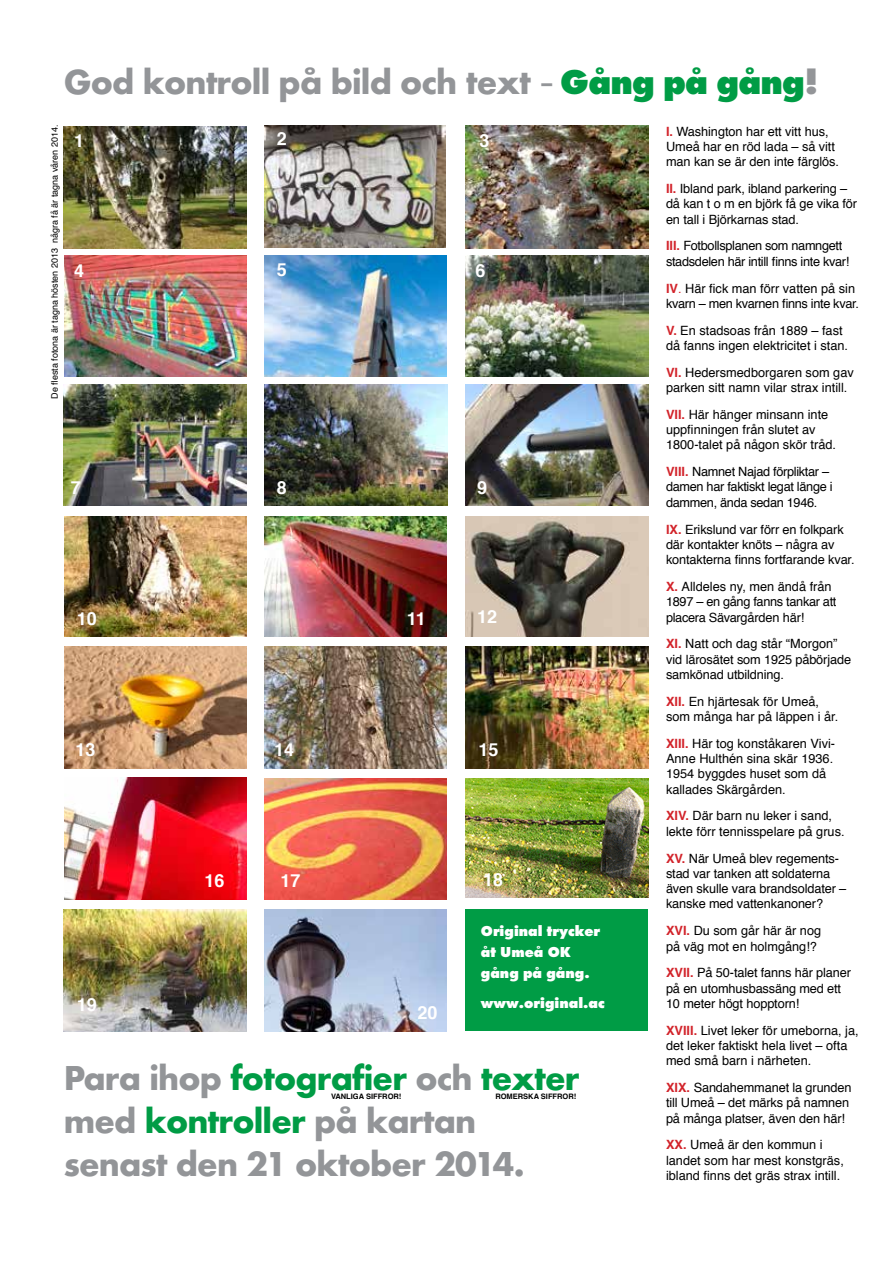
<style>
.page{position:relative;width:893px;height:1263px;background:#fff}
.page>*{position:absolute;margin:0;border:0;box-sizing:border-box;transform-origin:0 0}
.t1{font:36px/43.2px "B Futura";letter-spacing:-.025em;color:#939598}
.t2{font:700 18px "Helvetica";color:#fff}
.t3{font:15px/21px "B Futura Bld";color:#fff}
.t4{font:12.75px/15.3px "Helvetica";letter-spacing:-.01em;color:#000}
.t5{font:9px "Helvetica";color:#000}
.t6{font:700 7.5px "Helvetica";color:#000}
.s1{font-family:"Futura";font-weight:500;font-stretch:condensed}
.s2{font-family:"B Futura Bld";color:#009c45}
.s3{font-family:"B Futura Bld"}
.s4{color:#009c45}
.s5{font-weight:700;color:#d2232a}
.s6{color:#d2232a}
</style>
<div class="page">
<img style="left:465px;top:779px;width:183px;height:119px">
<img style="left:265px;top:910px;width:181px;height:121px">
<img style="left:265px;top:779px;width:181px;height:120px">
<img style="left:64px;top:778px;width:183px;height:121px">
<img style="left:465px;top:256px;width:183px;height:121px">
<img style="left:265px;top:256px;width:181px;height:120px">
<img style="left:64px;top:910px;width:183px;height:121px">
<img style="left:465px;top:647px;width:183px;height:121px">
<img style="left:265px;top:647px;width:181px;height:121px">
<img style="left:64px;top:647px;width:182px;height:121px">
<img style="left:465px;top:516px;width:183px;height:121px">
<img style="left:265px;top:516px;width:181px;height:121px">
<img style="left:64px;top:516px;width:182px;height:121px">
<img style="left:465px;top:385px;width:183px;height:121px">
<img style="left:265px;top:385px;width:182px;height:121px">
<img style="left:64px;top:385px;width:183px;height:121px">
<img style="left:64px;top:256px;width:183px;height:120px">
<img style="left:465px;top:125px;width:183px;height:123px">
<img style="left:64px;top:127px;width:183px;height:121px">
<div style="left:465px;top:910px;width:183px;height:121px;background:#009c45"></div>
<img style="left:265px;top:126px;width:181px;height:122px">
<h1 class="t1" style="left:64px;top:63px;width:757px">God kontroll på bild och text <span class="s1">–</span> <span class="s2">Gång på gång</span><span class="s3">!</span></h1>
<p class="t5" style="left:48px;top:399px;width:276px;rotate:-90deg">De flesta fotona är tagna hösten 2013 några få är tagna våren 2014.</p>
<h2 class="t2" style="left:277px;top:124px;width:12px">2</h2>
<h2 class="t2" style="left:74px;top:126px;width:12px">1</h2>
<h2 class="t2" style="left:479px;top:126px;width:12px">3</h2>
<h2 class="t2" style="left:74px;top:256px;width:12px">4</h2>
<h2 class="t2" style="left:277px;top:255px;width:12px">5</h2>
<h2 class="t2" style="left:475px;top:256px;width:12px">6</h2>
<h2 class="t2" style="left:71px;top:473px;width:12px">7</h2>
<h2 class="t2" style="left:277px;top:473px;width:12px">8</h2>
<h2 class="t2" style="left:477px;top:473px;width:12px">9</h2>
<h2 class="t2" style="left:77px;top:604px;width:22px">10</h2>
<h2 class="t2" style="left:407px;top:604px;width:21px">11</h2>
<h2 class="t2" style="left:477px;top:602px;width:22px">12</h2>
<h2 class="t2" style="left:75px;top:735px;width:22px">13</h2>
<h2 class="t2" style="left:274px;top:735px;width:22px">14</h2>
<h2 class="t2" style="left:479px;top:735px;width:22px">15</h2>
<h2 class="t2" style="left:77px;top:990px;width:22px">19</h2>
<h2 class="t2" style="left:204px;top:866px;width:22px">16</h2>
<h2 class="t2" style="left:280px;top:866px;width:22px">17</h2>
<h2 class="t2" style="left:483px;top:865px;width:22px">18</h2>
<h2 class="t2" style="left:418px;top:998px;width:22px">20</h2>
<p class="t3" style="left:481px;top:922px;width:121px">Original trycker åt Umeå OK gång på gång.</p>
<p class="t3" style="left:481px;top:993px;width:125px">www.original.ac</p>
<h1 class="t1" style="left:64px;top:1059px;width:517px">Para ihop <span class="s4">fotografier</span> och <span class="s4">texter </span>med <span class="s4">kontroller</span> på kartan senast den 21 oktober 2014.</h1>
<p class="t6" style="left:331px;top:1090px;width:72px">VANLIGA SIFFROR!</p>
<p class="t6" style="left:495px;top:1090px;width:82px">ROMERSKA SIFFROR!</p>
<p class="t4" style="left:666px;top:124px;width:175px"><span class="s5">I.</span> Washington har ett vitt hus,<br>Umeå har en röd lada – så vitt man kan se är den inte färglös.</p>
<p class="t4" style="left:666px;top:181px;width:193px"><span class="s5">II.</span> Ibland park, ibland parkering – då kan t o m en björk få ge vika för en tall i Björkarnas stad.</p>
<p class="t4" style="left:666px;top:239px;width:185px"><span class="s5">III.</span> Fotbollsplanen som namngett stadsdelen här intill finns inte kvar!</p>
<p class="t4" style="left:666px;top:281px;width:194px"><span class="s5">IV</span><span class="s6">.</span> Här fick man förr vatten på sin kvarn – men kvarnen finns inte kvar.</p>
<p class="t4" style="left:666px;top:323px;width:184px"><span class="s5">V.</span> En stadsoas från 1889 – fast då fanns ingen elektricitet i stan.</p>
<p class="t4" style="left:666px;top:365px;width:189px"><span class="s5">VI.</span> Hedersmedborgaren som gav parken sitt namn vilar strax intill.</p>
<p class="t4" style="left:666px;top:407px;width:172px"><span class="s5">VII.</span> Här hänger minsann inte uppfinningen från slutet av<br>1800-talet på någon skör tråd.</p>
<p class="t4" style="left:666px;top:464px;width:168px"><span class="s5">VIII.</span> Namnet Najad förpliktar – damen har faktiskt legat länge i dammen, ända sedan 1946.</p>
<p class="t4" style="left:666px;top:522px;width:190px"><span class="s5">IX.</span> Erikslund var förr en folkpark där kontakter knöts – några av kontakterna finns fortfarande kvar.</p>
<p class="t4" style="left:666px;top:579px;width:172px"><span class="s5">X.</span> Alldeles ny, men ändå från<br>1897 – en gång fanns tankar att placera Sävargården här!</p>
<p class="t4" style="left:666px;top:637px;width:187px"><span class="s5">XI.</span> Natt och dag står “Morgon” vid lärosätet som 1925 påbörjade samkönad utbildning.</p>
<p class="t4" style="left:666px;top:694px;width:174px"><span class="s5">XII.</span> En hjärtesak för Umeå, som många har på läppen i år.</p>
<p class="t4" style="left:666px;top:736px;width:171px"><span class="s5">XIII.</span> Här tog konståkaren Vivi-<br>Anne Hulthén sina skär 1936.<br>1954 byggdes huset som då kallades Skärgården.</p>
<p class="t4" style="left:666px;top:809px;width:180px"><span class="s5">XIV.</span> Där barn nu leker i sand, lekte förr tennisspelare på grus.</p>
<p class="t4" style="left:666px;top:851px;width:182px"><span class="s5">XV.</span> När Umeå blev regements&shy;stad var tanken att soldaterna även skulle vara brandsoldater – kanske med vattenkanoner?</p>
<p class="t4" style="left:666px;top:923px;width:157px"><span class="s5">XVI.</span> Du som går här är nog på väg mot en holmgång!?</p>
<p class="t4" style="left:666px;top:965px;width:187px"><span class="s5">XVII.</span> På 50-talet fanns här planer på en utomhusbassäng med ett<br>10 meter högt hopptorn!</p>
<p class="t4" style="left:666px;top:1023px;width:194px"><span class="s5">XVIII.</span> Livet leker för umeborna, ja, det leker faktiskt hela livet – ofta med små barn i närheten.</p>
<p class="t4" style="left:666px;top:1080px;width:187px"><span class="s5">XIX.</span> Sandahemmanet la grunden till Umeå – det märks på namnen på många platser, även den här!</p>
<p class="t4" style="left:666px;top:1138px;width:179px"><span class="s5">XX.</span> Umeå är den kommun i landet som har mest konstgräs, ibland finns det gräs strax intill.</p>
</div>
